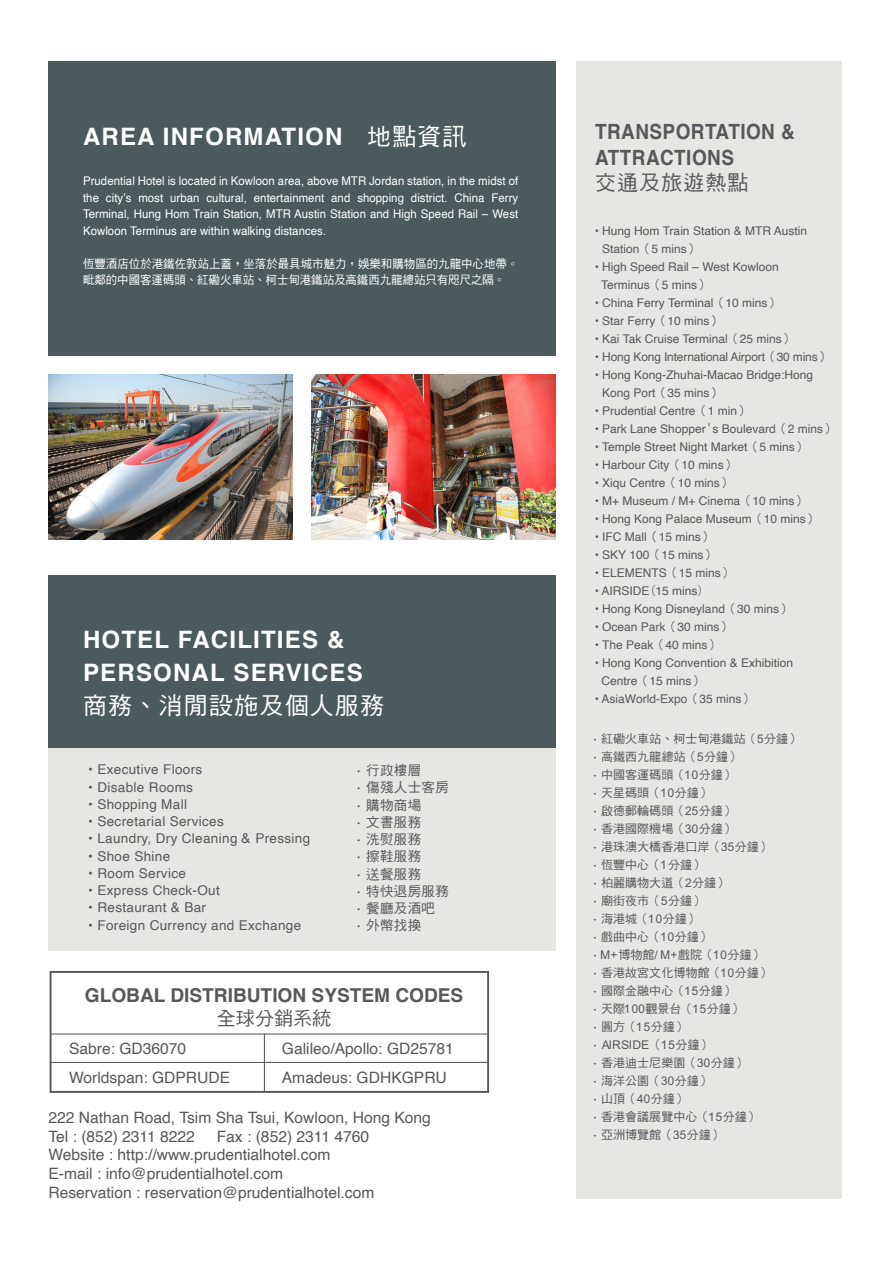
<style>
.page{position:relative;width:893px;height:1263px;background:#fff}
.page>*{position:absolute;margin:0;border:0;box-sizing:border-box;transform-origin:0 0}
.t1{font:700 24px/33px "Helvetica";letter-spacing:.05em;color:#fff}
.t2{font:24px "DF Hei Md HK BF";letter-spacing:.05em;color:#fff}
.t3{font:700 21px/25.5px "Helvetica";letter-spacing:.025em;color:#57585a;scale:.9 1}
.t4{font:21px "DF Hei Md HK BF";letter-spacing:.05em;color:#57585a}
.t5{font:700 19.05px "Helvetica";color:#57585a}
.t6{font:19.05px "DF Hei Md HK BF";color:#57585a}
.t7{font:15.6px/18.8px "Helvetica";color:#57585a}
.t8{font:13.5px "Helvetica";letter-spacing:.025em;color:#57585a}
.t9{font:13.5px "DF Hei Md HK BF";letter-spacing:.025em;color:#57585a}
.t10{font:12px/18px "Helvetica";color:#57585a}
.t11{font:12px "DF Hei Md HK BF";color:#57585a}
.t12{font:12px/16.5px "Helvetica";letter-spacing:.005em;color:#fff;text-align:justify;scale:.95 1}
.t13{font:12px/16.5px "DF Hei Md HK BF";letter-spacing:.005em;color:#fff;scale:.95 1}
.s1{font-family:"DF Hei Md HK BF";font-weight:400}
.s2{font-family:"DF Hei Md HK BF"}
.s3{font-family:"Hira Kaku Pro W3"}
.s4{font-family:"Koz Go Pr 6 N"}
</style>
<div class="page">
<div style="left:577px;top:61px;width:265px;height:1138px;background:#e6e6e2"></div>
<div style="left:48px;top:728px;width:508px;height:222px;background:#e6e6e2"></div>
<div style="left:48px;top:576px;width:507px;height:172px;background:#4c595d"></div>
<img style="left:48px;top:375px;width:244px;height:165px">
<img style="left:312px;top:375px;width:244px;height:165px">
<div style="left:50px;top:971px;width:439px;height:122px;border:2px solid #57585a"></div>
<div style="left:48px;top:61px;width:508px;height:295px;background:#4c595d"></div>
<hr style="left:50px;top:1033px;width:438px;height:1px;background:#57585a">
<hr style="left:50px;top:1062px;width:438px;height:1px;background:#57585a">
<hr style="left:264px;top:1033px;width:1px;height:59px;background:#57585a">
<h1 class="t1" style="left:83px;top:123px;width:385px">AREA INFORMATION <span class="s1">地點資訊</span></h1>
<p class="t12" style="left:83px;top:173px;width:460px">Prudential Hotel is located in Kowloon area, above MTR Jordan station, in the midst of the city’s most urban cultural, entertainment and shopping district. China Ferry Terminal, Hung Hom Train Station, MTR Austin Station and High Speed Rail – West Kowloon Terminus are within walking distances.</p>
<p class="t13" style="left:83px;top:256px;width:460px">恆豐酒店位於港鐵佐敦站上蓋，坐落於最具城市魅力，娛樂和購物區的九龍中心地帶。毗鄰的中國客運碼頭、紅磡火車站、柯士甸港鐵站及高鐵西九龍總站只有咫尺之隔。</p>
<h1 class="t1" style="left:83px;top:625px;width:281px">HOTEL FACILITIES &amp;<br>PERSONAL SERVICES</h1>
<h1 class="t2" style="left:83px;top:693px;width:303px">商務、消閒設施及個人服務</h1>
<p class="t8" style="left:88px;top:759px;width:115px">• Executive Floors</p>
<p class="t8" style="left:88px;top:776px;width:106px">• Disable Rooms</p>
<p class="t8" style="left:88px;top:794px;width:100px">• Shopping Mall</p>
<p class="t8" style="left:88px;top:811px;width:137px">• Secretarial Services</p>
<p class="t8" style="left:88px;top:828px;width:223px">• Laundry, Dry Cleaning <span class="s2">&amp;</span> Pressing</p>
<p class="t8" style="left:88px;top:845px;width:83px">• Shoe Shine</p>
<p class="t8" style="left:88px;top:863px;width:99px">• Room Service</p>
<p class="t8" style="left:88px;top:880px;width:133px">• Express Check-Out</p>
<p class="t8" style="left:88px;top:897px;width:119px">• Restaurant &amp; Bar</p>
<p class="t8" style="left:88px;top:914px;width:214px">• Foreign Currency and Exchange</p>
<p class="t9" style="left:355px;top:763px;width:67px"><span class="s3">•</span> 行政樓層</p>
<p class="t9" style="left:355px;top:781px;width:95px"><span class="s3">•</span> 傷殘人士客房</p>
<p class="t9" style="left:355px;top:798px;width:67px"><span class="s3">•</span> 購物商場</p>
<p class="t9" style="left:355px;top:815px;width:67px"><span class="s3">•</span> 文書服務</p>
<p class="t9" style="left:355px;top:832px;width:67px"><span class="s3">•</span> 洗熨服務</p>
<p class="t9" style="left:355px;top:850px;width:67px"><span class="s3">•</span> 擦鞋服務</p>
<p class="t9" style="left:355px;top:867px;width:67px"><span class="s3">•</span> 送餐服務</p>
<p class="t9" style="left:355px;top:884px;width:95px"><span class="s3">•</span> 特快退房服務</p>
<p class="t9" style="left:355px;top:901px;width:81px"><span class="s3">•</span> 餐廳及酒吧</p>
<p class="t9" style="left:355px;top:919px;width:67px"><span class="s3">•</span> 外幣找換</p>
<h3 class="t5" style="left:85px;top:983px;width:380px">GLOBAL DISTRIBUTION SYSTEM CODES</h3>
<h3 class="t6" style="left:217px;top:1008px;width:116px">全球分銷系統</h3>
<h3 class="t7" style="left:69px;top:1034px;width:163px;line-height:29.4px">Sabre: GD36070<br>Worldspan: GDPRUDE</h3>
<h3 class="t7" style="left:282px;top:1034px;width:173px;line-height:29.4px">Galileo/Apollo: GD25781<br>Amadeus: GDHKGPRU</h3>
<h3 class="t7" style="left:48px;top:1108px;width:384px">222 Nathan Road, Tsim Sha Tsui, Kowloon, Hong Kong<br>Tel : (852) 2311 8222</h3>
<h3 class="t7" style="left:48px;top:1127px;width:327px;text-indent:168px">Fax : (852) 2311 4760<br>Website : http://www.prudentialhotel.com E-mail : info@prudentialhotel.com<br>Reservation : reservation@prudentialhotel.com</h3>
<h2 class="t3" style="left:595px;top:121px;width:223px">TRANSPORTATION &amp;<br>ATTRACTIONS</h2>
<h2 class="t4" style="left:595px;top:172px;width:155px">交通及旅遊熱點</h2>
<p class="t10" style="left:602px;top:222px;width:206px;text-indent:-8px">• Hung Hom Train Station &amp; MTR Austin<br>Station<span class="s2">（</span>5 mins<span class="s2">）</span></p>
<p class="t10" style="left:601px;top:258px;width:179px;text-indent:-6px">• High Speed Rail – West Kowloon<br>Terminus<span class="s2">（</span>5 mins<span class="s2">）</span></p>
<p class="t10" style="left:595px;top:294px;width:186px">• China Ferry Terminal<span class="s2">（</span>10 mins<span class="s2">）</span></p>
<p class="t10" style="left:595px;top:312px;width:128px">• Star Ferry<span class="s2">（</span>10 mins<span class="s2">）</span></p>
<p class="t10" style="left:595px;top:330px;width:201px">• Kai Tak Cruise Terminal<span class="s2">（</span>25 mins<span class="s2">）</span></p>
<p class="t10" style="left:595px;top:348px;width:236px">• Hong Kong International Airport<span class="s2">（</span>30 mins<span class="s2">）</span></p>
<p class="t10" style="left:602px;top:366px;width:212px;text-indent:-8px">• Hong Kong-Zhuhai-Macao Bridge:Hong<br>Kong Port<span class="s2">（</span>35 mins<span class="s2">）</span></p>
<p class="t10" style="left:595px;top:402px;width:156px">• Prudential Centre<span class="s2">（</span>1 min<span class="s2">）</span></p>
<p class="t10" style="left:595px;top:420px;width:242px">• Park Lane Shopper<span class="s3">＇</span>s Boulevard<span class="s2">（</span>2 mins<span class="s2">）</span></p>
<p class="t10" style="left:595px;top:438px;width:214px">• Temple Street Night Market<span class="s2">（</span>5 mins<span class="s2">）</span></p>
<p class="t10" style="left:595px;top:456px;width:142px">• Harbour City<span class="s2">（</span>10 mins<span class="s2">）</span></p>
<p class="t10" style="left:595px;top:474px;width:138px">• Xiqu Centre<span class="s2">（</span>10 mins<span class="s2">）</span></p>
<p class="t10" style="left:595px;top:492px;width:213px">• M+ Museum / M+ Cinema<span class="s2">（</span>10 mins<span class="s2">）</span></p>
<p class="t10" style="left:595px;top:510px;width:224px">• Hong Kong Palace Museum<span class="s2">（</span>10 mins<span class="s2">）</span></p>
<p class="t10" style="left:595px;top:528px;width:120px">• IFC Mall<span class="s2">（</span>15 mins<span class="s2">）</span></p>
<p class="t10" style="left:595px;top:546px;width:122px">• SKY 100<span class="s2">（</span>15 mins<span class="s2">）</span></p>
<p class="t10" style="left:595px;top:564px;width:140px">• ELEMENTS<span class="s2">（</span>15 mins<span class="s2">）</span></p>
<p class="t10" style="left:595px;top:582px;width:116px">• AIRSIDE<span class="s4">（</span>15 mins<span class="s4">）</span></p>
<p class="t10" style="left:595px;top:600px;width:198px">• Hong Kong Disneyland<span class="s2">（</span>30 mins<span class="s2">）</span></p>
<p class="t10" style="left:595px;top:618px;width:138px">• Ocean Park<span class="s2">（</span>30 mins<span class="s2">）</span></p>
<p class="t10" style="left:595px;top:636px;width:126px">• The Peak<span class="s2">（</span>40 mins<span class="s2">）</span></p>
<p class="t10" style="left:601px;top:654px;width:193px;text-indent:-7px">• Hong Kong Convention &amp; Exhibition<br>Centre<span class="s2">（</span>15 mins<span class="s2">）</span></p>
<p class="t10" style="left:595px;top:690px;width:160px">• AsiaWorld-Expo<span class="s2">（</span>35 mins<span class="s2">）</span></p>
<p class="t11" style="left:592px;top:733px;width:209px"><span class="s3">•</span> 紅磡火車站、柯士甸港鐵站（5分鐘）</p>
<p class="t11" style="left:592px;top:751px;width:149px"><span class="s3">•</span> 高鐵西九龍總站（5分鐘）</p>
<p class="t11" style="left:592px;top:769px;width:144px"><span class="s3">•</span> 中國客運碼頭（10分鐘）</p>
<p class="t11" style="left:592px;top:787px;width:120px"><span class="s3">•</span> 天星碼頭（10分鐘）</p>
<p class="t11" style="left:592px;top:805px;width:144px"><span class="s3">•</span> 啟德郵輪碼頭（25分鐘）</p>
<p class="t11" style="left:592px;top:823px;width:144px"><span class="s3">•</span> 香港國際機場（30分鐘）</p>
<p class="t11" style="left:592px;top:841px;width:180px"><span class="s3">•</span> 港珠澳大橋香港口岸（35分鐘）</p>
<p class="t11" style="left:592px;top:859px;width:113px"><span class="s3">•</span> 恆豐中心（1分鐘）</p>
<p class="t11" style="left:592px;top:877px;width:137px"><span class="s3">•</span> 柏麗購物大道（2分鐘）</p>
<p class="t11" style="left:592px;top:895px;width:113px"><span class="s3">•</span> 廟街夜市（5分鐘）</p>
<p class="t11" style="left:592px;top:913px;width:108px"><span class="s3">•</span> 海港城（10分鐘）</p>
<p class="t11" style="left:592px;top:931px;width:120px"><span class="s3">•</span> 戲曲中心（10分鐘）</p>
<p class="t11" style="left:592px;top:949px;width:173px"><span class="s3">•</span> M+博物館/ M+戲院（10分鐘）</p>
<p class="t11" style="left:592px;top:967px;width:180px"><span class="s3">•</span> 香港故宮文化博物館（10分鐘）</p>
<p class="t11" style="left:592px;top:985px;width:144px"><span class="s3">•</span> 國際金融中心（15分鐘）</p>
<p class="t11" style="left:592px;top:1003px;width:152px"><span class="s3">•</span> 天際100觀景台（15分鐘）</p>
<p class="t11" style="left:592px;top:1021px;width:96px"><span class="s3">•</span> 圓方（15分鐘）</p>
<p class="t11" style="left:592px;top:1039px;width:121px"><span class="s3">•</span> AIRSIDE（15分鐘）</p>
<p class="t11" style="left:592px;top:1057px;width:156px"><span class="s3">•</span> 香港迪士尼樂園（30分鐘）</p>
<p class="t11" style="left:592px;top:1075px;width:120px"><span class="s3">•</span> 海洋公園（30分鐘）</p>
<p class="t11" style="left:592px;top:1093px;width:96px"><span class="s3">•</span> 山頂（40分鐘）</p>
<p class="t11" style="left:592px;top:1111px;width:168px"><span class="s3">•</span> 香港會議展覽中心（15分鐘）</p>
<p class="t11" style="left:592px;top:1129px;width:132px"><span class="s3">•</span> 亞洲博覽館（35分鐘）</p>
</div>
